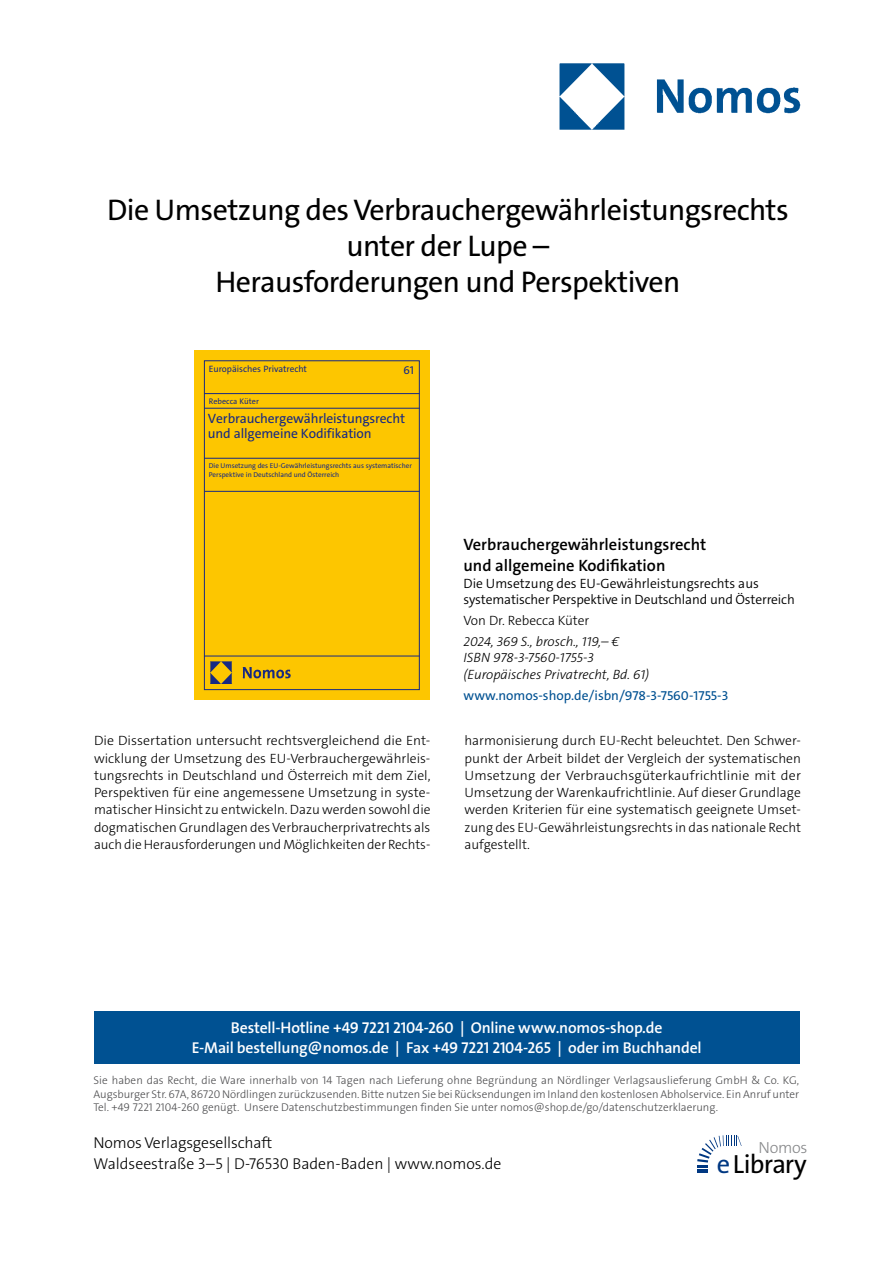
<style>
.page{position:relative;width:893px;height:1263px;background:#fff}
.page>*{position:absolute;margin:0;border:0;box-sizing:border-box;transform-origin:0 0}
.t1{font:30px/36px "The Sans Os F";letter-spacing:-.02em;color:#000;text-align:center}
.t2{font:26.4px "The Sans Os F";letter-spacing:-.03em;color:#000}
.t3{font:600 16.5px/21px "The Sans C5";color:#000}
.t4{font:300 16.2px "The Sans Os F";letter-spacing:-.02em;color:#87888a}
.t5{font:600 15.75px/21px "The Sans Os F";letter-spacing:-.01em;color:#fff;text-align:center}
.t6{font:300 15.75px/21px "The Sans Os F";color:#000}
.t7{font:300 13.5px/17.2px "The Sans C5";color:#000;text-align:justify}
.t8{font:300 13.5px/16.5px "The Sans C5";letter-spacing:-.01em;color:#000}
.t9{font:italic 300 13.5px/16.5px "The Sans C5";color:#000}
.t10{font:13.5px/15.1px "The Sans C5";letter-spacing:-.01em;color:#172983}
.t11{font:13.5px "The Sans C5";color:#005192}
.t12{font:11.4px "The Sans C5";color:#172983}
.t13{font:300 11.25px/13.5px "The Sans Os F";color:#4b4b4d;text-align:justify}
.t14{font:9.3px "The Sans C5";color:#172983}
.t15{font:8.1px "The Sans C5";color:#172983}
.t16{font:7.05px/8.4px "The Sans C5";color:#172983}
.s1{color:#003882}
</style>
<div class="page">
<img style="left:559px;top:63px;width:242px;height:67px">
<div style="left:94px;top:1011px;width:705px;height:52px;background:#005192"></div>
<svg style="left:697px;top:1135px;width:45px;height:38px"></svg>
<div style="left:194px;top:350px;width:236px;height:349px;background:#fdc600"></div>
<div style="left:204px;top:360px;width:216px;height:330px;border:1px solid #172983"></div>
<hr style="left:204px;top:393px;width:216px;height:1px;background:#172983">
<hr style="left:204px;top:408px;width:216px;height:1px;background:#172983">
<hr style="left:204px;top:458px;width:216px;height:1px;background:#172983">
<hr style="left:204px;top:491px;width:216px;height:1px;background:#172983">
<hr style="left:204px;top:656px;width:216px;height:1px;background:#172983">
<img style="left:210px;top:662px;width:81px;height:22px">
<h1 class="t1" style="left:107px;top:195px;width:683px">Die Umsetzung des Verbrauchergewährleistungsrechts unter der Lupe –<br>Herausforderungen und Perspektiven</h1>
<p class="t14" style="left:209px;top:363px;width:100px">Europäisches Privatrecht</p>
<p class="t12" style="left:404px;top:362px;width:12px">61</p>
<p class="t10" style="left:208px;top:411px;width:199px">Verbrauchergewährleistungsrecht und allgemeine Kodifikation</p>
<p class="t15" style="left:209px;top:396px;width:52px">Rebecca Küter</p>
<p class="t16" style="left:209px;top:462px;width:205px">Die Umsetzung des EU-Gewährleistungsrechts aus systematischer<br>Perspektive in Deutschland und Österreich</p>
<p class="t3" style="left:463px;top:534px;width:244px">Verbrauchergewährleistungsrecht und allgemeine Kodifikation</p>
<p class="t8" style="left:463px;top:575px;width:333px">Die Umsetzung des EU-Gewährleistungsrechts aus systematischer Perspektive in Deutschland und Österreich</p>
<p class="t7" style="left:463px;top:612px;width:127px">Von Dr. Rebecca Küter</p>
<p class="t9" style="left:463px;top:633px;width:187px">2024, 369 S., brosch., 119,– €<br>ISBN 978-3-7560-1755-3 (Europäisches Privatrecht, Bd. 61)</p>
<p class="t11" style="left:463px;top:686px;width:266px">www.nomos-shop.de/isbn/978-3-7560-1755-3</p>
<p class="t7" style="left:94px;top:732px;width:338px">Die Dissertation untersucht rechtsvergleichend die Ent&shy;wicklung der Umsetzung des EU-Verbrauchergewährleis&shy;tungsrechts in Deutschland und Österreich mit dem Ziel, Perspektiven für eine angemessene Umsetzung in syste&shy;matischer Hinsicht zu entwickeln. Dazu werden sowohl die dogmatischen Grundlagen des Verbraucherprivatrechts als auch die Herausforderungen und Möglichkeiten der Rechts-</p>
<p class="t7" style="left:464px;top:732px;width:338px">harmonisierung durch EU-Recht beleuchtet. Den Schwer&shy;punkt der Arbeit bildet der Vergleich der systematischen Umsetzung der Verbrauchsgüterkaufrichtlinie mit der Umsetzung der Warenkaufrichtlinie. Auf dieser Grundlage werden Kriterien für eine systematisch geeignete Umset&shy;zung des EU-Gewährleistungsrechts in das nationale Recht aufgestellt.</p>
<p class="t5" style="left:192px;top:1017px;width:511px">Bestell-Hotline +49 7221 2104-260 | Online www.nomos-shop.de<br>E-Mail bestellung@nomos.de | Fax +49 7221 2104-265 | oder im Buchhandel</p>
<p class="t13" style="left:94px;top:1074px;width:707px">Sie haben das Recht, die Ware innerhalb von 14 Tagen nach Lieferung ohne Begründung an Nördlinger Verlagsauslieferung GmbH &amp; Co. KG, Augsburger Str. 67A, 86720 Nördlingen zurückzusenden. Bitte nutzen Sie bei Rücksendungen im Inland den kostenlosen Abholservice. Ein Anruf unter Tel. +49 7221 2104-260 genügt. Unsere Datenschutzbestimmungen finden Sie unter nomos@shop.de/go/datenschutzerklaerung.</p>
<p class="t6" style="left:94px;top:1133px;width:409px">Nomos Verlagsgesellschaft<br>Waldseestraße 3–5 | D-76530 Baden-Baden | www.nomos.de</p>
<p class="t4" style="left:758px;top:1137px;width:51px">Nomos</p>
<h2 class="t2" style="left:717px;top:1153px;width:91px"><span class="s1">e</span>Library</h2>
</div>
